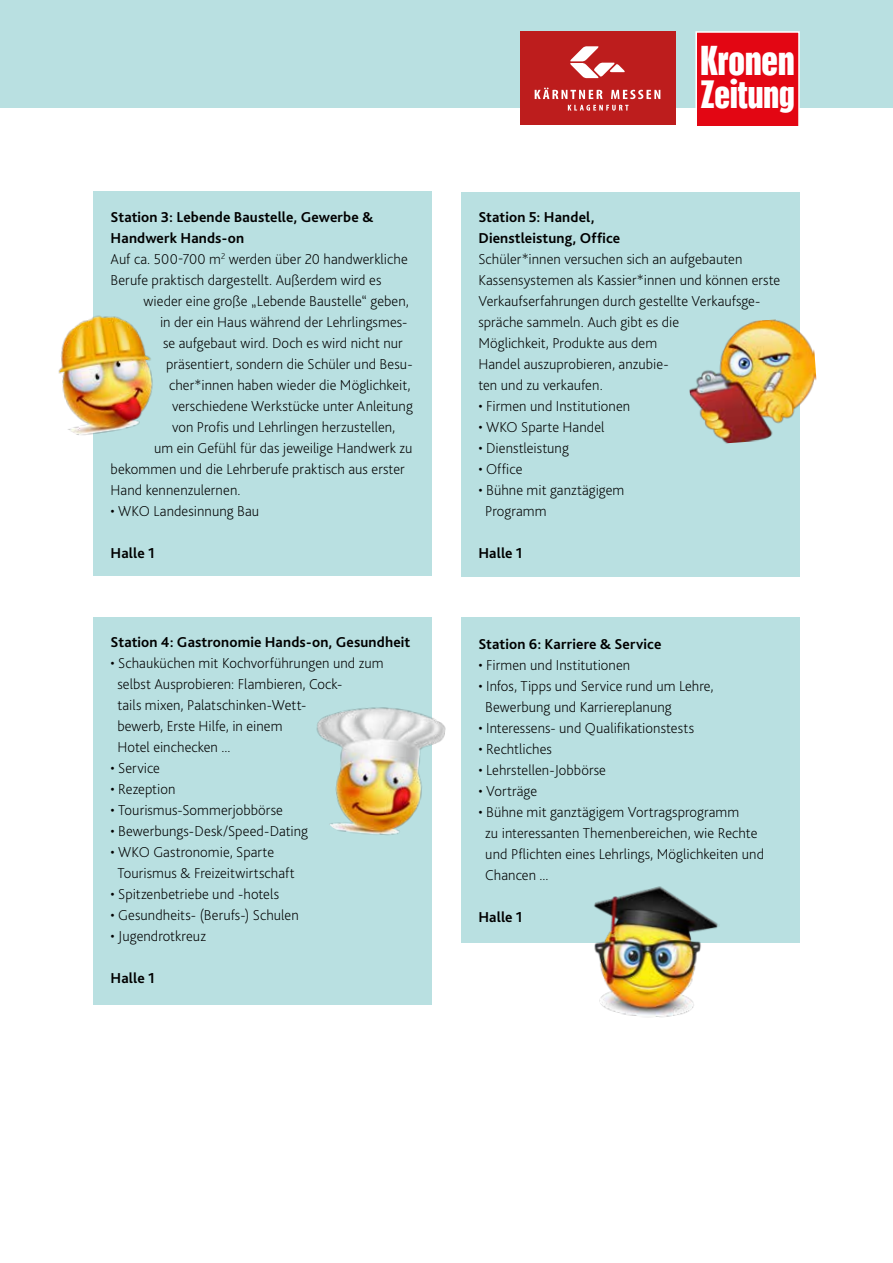
<style>
.page{position:relative;width:893px;height:1263px;background:#fff}
.page>*{position:absolute;margin:0;border:0;box-sizing:border-box;transform-origin:0 0}
.t1{font:700 40.65px "Placard Comp";color:#fff}
.t2{font:700 38.4px "Placard Comp";color:#fff}
.t3{font:200 15px/21px "Bliss Pro";letter-spacing:.005em;color:#000}
.t4{font:700 15px/21px "Bliss Pro";letter-spacing:.01em;color:#000}
.s1{font-weight:700}
</style>
<div class="page">
<div style="left:94px;top:191px;width:338px;height:385px;background:#b9e0e1"></div>
<div style="left:461px;top:192px;width:338px;height:384px;background:#b9e0e1"></div>
<div style="left:461px;top:617px;width:338px;height:326px;background:#b9e0e1"></div>
<div style="left:94px;top:617px;width:338px;height:388px;background:#b9e0e1"></div>
<div style="left:0;top:0;width:893px;height:108px;background:#b9e0e1"></div>
<div style="left:697px;top:33px;width:101px;height:93px;background:#e30613"></div>
<div style="left:695px;top:31px;width:105px;height:98px;border:2px solid #fff"></div>
<img style="left:316px;top:707px;width:130px;height:128px">
<img style="left:594px;top:886px;width:125px;height:132px">
<img style="left:689px;top:319px;width:128px;height:124px">
<img style="left:58px;top:306px;width:95px;height:135px">
<div style="left:520px;top:31px;width:155px;height:94px;background:#bd1d1d"></div>
<svg style="left:570px;top:46px;width:55px;height:32px"></svg>
<svg style="left:568px;top:105px;width:60px;height:6px"></svg>
<svg style="left:535px;top:88px;width:125px;height:11px"></svg>
<p class="t3" style="left:111px;top:206px;width:299px"><span class="s1">Station 3: Lebende Baustelle, Gewerbe &amp; Handwerk Hands-on<br></span>Auf ca. 500-700 m<sup>2</sup> werden über 20 handwerkliche Berufe praktisch dargestellt. Außerdem wird es</p>
<p class="t3" style="left:144px;top:290px;width:267px">wieder eine große „Lebende Baustelle“ geben,</p>
<p class="t3" style="left:160px;top:311px;width:249px">in der ein Haus während der Lehrlingsmes-</p>
<p class="t3" style="left:163px;top:332px;width:241px">se aufgebaut wird. Doch es wird nicht nur</p>
<p class="t3" style="left:166px;top:353px;width:248px">präsentiert, sondern die Schüler und Besu-</p>
<p class="t3" style="left:169px;top:374px;width:243px">cher*innen haben wieder die Möglichkeit,</p>
<p class="t3" style="left:172px;top:395px;width:242px">verschiedene Werkstücke unter Anleitung</p>
<p class="t3" style="left:172px;top:416px;width:225px">von Profis und Lehrlingen herzustellen,</p>
<p class="t3" style="left:154px;top:437px;width:260px">um ein Gefühl für das jeweilige Handwerk zu</p>
<p class="t3" style="left:111px;top:458px;width:296px">bekommen und die Lehrberufe praktisch aus erster</p>
<p class="t3" style="left:111px;top:479px;width:132px">Hand kennenzulernen.</p>
<p class="t3" style="left:111px;top:500px;width:150px">• WKO Landesinnung Bau</p>
<p class="t4" style="left:111px;top:542px;width:46px">Halle 1</p>
<p class="t4" style="left:111px;top:632px;width:301px">Station 4: Gastronomie Hands-on, Gesundheit</p>
<p class="t3" style="left:117px;top:653px;width:268px;text-indent:-7px">• Schauküchen mit Kochvorführungen und zum selbst Ausprobieren: Flambieren, Cock-<br>tails mixen, Palatschinken-Wett-<br>bewerb, Erste Hilfe, in einem<br>Hotel einchecken ...</p>
<p class="t3" style="left:111px;top:758px;width:51px">• Service</p>
<p class="t3" style="left:111px;top:779px;width:66px">• Rezeption</p>
<p class="t3" style="left:111px;top:800px;width:174px">• Tourismus-Sommerjobbörse</p>
<p class="t3" style="left:111px;top:821px;width:199px">• Bewerbungs-Desk/Speed-Dating</p>
<p class="t3" style="left:117px;top:842px;width:179px;text-indent:-7px">• WKO Gastronomie, Sparte<br>Tourismus &amp; Freizeitwirtschaft</p>
<p class="t3" style="left:111px;top:884px;width:170px">• Spitzenbetriebe und -hotels</p>
<p class="t3" style="left:111px;top:905px;width:190px">• Gesundheits- (Berufs-) Schulen</p>
<p class="t3" style="left:111px;top:926px;width:97px">• Jugendrotkreuz</p>
<p class="t4" style="left:111px;top:968px;width:46px">Halle 1</p>
<h1 class="t1" style="left:700px;top:38px;width:96px">Kronen</h1>
<h2 class="t2" style="left:701px;top:73px;width:96px">Zeitung</h2>
<p class="t4" style="left:478px;top:206px;width:143px">Station 5: Handel,<br>Dienstleistung, Office</p>
<p class="t3" style="left:478px;top:248px;width:303px">Schüler*innen versuchen sich an aufgebauten Kassensystemen als Kassier*innen und können erste Verkaufserfahrungen durch gestellte Verkaufsge&shy;spräche sammeln. Auch gibt es die<br>Möglichkeit, Produkte aus dem<br>Handel auszuprobieren, anzubie-<br>ten und zu verkaufen.</p>
<p class="t3" style="left:478px;top:395px;width:153px">• Firmen und Institutionen</p>
<p class="t3" style="left:478px;top:416px;width:128px">• WKO Sparte Handel</p>
<p class="t3" style="left:478px;top:437px;width:92px">• Dienstleistung</p>
<p class="t3" style="left:478px;top:458px;width:46px">• Office</p>
<p class="t3" style="left:485px;top:479px;width:141px;text-indent:-7px">• Bühne mit ganztägigem<br>Programm</p>
<p class="t4" style="left:478px;top:542px;width:46px">Halle 1</p>
<p class="t4" style="left:478px;top:634px;width:185px">Station 6: Karriere &amp; Service</p>
<p class="t3" style="left:478px;top:655px;width:153px">• Firmen und Institutionen</p>
<p class="t3" style="left:485px;top:676px;width:230px;text-indent:-7px">• Infos, Tipps und Service rund um Lehre,<br>Bewerbung und Karriereplanung</p>
<p class="t3" style="left:478px;top:718px;width:217px">• Interessens- und Qualifikationstests</p>
<p class="t3" style="left:478px;top:739px;width:75px">• Rechtliches</p>
<p class="t3" style="left:478px;top:760px;width:129px">• Lehrstellen-Jobbörse</p>
<p class="t3" style="left:478px;top:781px;width:60px">• Vorträge</p>
<p class="t3" style="left:485px;top:802px;width:280px;text-indent:-7px">• Bühne mit ganztägigem Vortragsprogramm<br>zu interessanten Themenbereichen, wie Rechte und Pflichten eines Lehrlings, Möglichkeiten und Chancen ...</p>
<p class="t4" style="left:478px;top:907px;width:46px">Halle 1</p>
</div>
